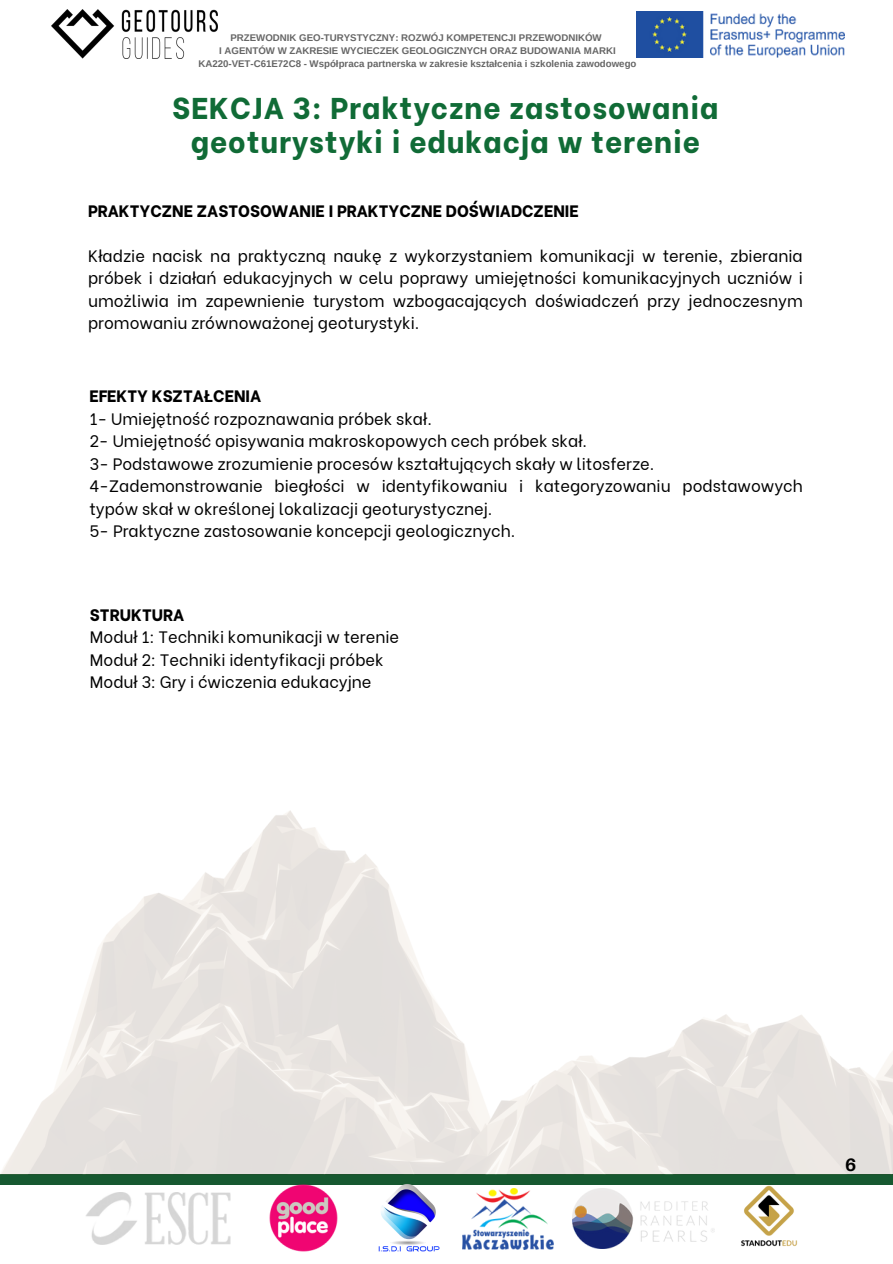
<style>
.page{position:relative;width:893px;height:1264px;background:#fff}
.page>*{position:absolute;margin:0;border:0;box-sizing:border-box;transform-origin:0 0}
.t1{font:800 30px/33.8px "Be Vietnam";letter-spacing:.03em;color:#106b36;text-align:center}
.t2{font:700 18px "Aileron";color:#000}
.t3{font:16.5px/22.5px "Be Vietnam";color:#000}
.t4{font:800 16.5px "Be Vietnam";color:#000}
.t5{font:700 9.75px "Arimo";color:#666}
.s1{font-family:"Noto Sans"}
.s2{font-weight:800}
.s3{font-family:"Noto Sans";font-weight:700}
</style>
<div class="page">
<div style="left:0;top:1174px;width:892px;height:10px;background:#165830"></div>
<img style="left:86px;top:1192px;width:145px;height:52px">
<img style="left:265px;top:1184px;width:76px;height:68px">
<img style="left:374px;top:1184px;width:68px;height:68px">
<img style="left:462px;top:1188px;width:91px;height:60px">
<img style="left:572px;top:1188px;width:142px;height:60px">
<img style="left:721px;top:1174px;width:94px;height:73px">
<img style="left:1px;top:810px;width:891px;height:364px">
<img style="left:51px;top:10px;width:166px;height:48px">
<img style="left:636px;top:11px;width:208px;height:46px">
<p class="t5" style="left:230px;top:32px;width:373px">PRZEWODNIK GEO-TURYSTYCZNY: ROZWÓJ KOMPETENCJI PRZEWODNIKÓW</p>
<p class="t5" style="left:219px;top:45px;width:398px">I AGENTÓW W ZAKRESIE WYCIECZEK GEOLOGICZNYCH ORAZ BUDOWANIA MARKI</p>
<p class="t5" style="left:198px;top:58px;width:439px">KA220-VET-C61E72C8 - Współpraca partnerska w zakresie kształcenia i szkolenia zawodowego</p>
<h3 class="t1" style="left:172px;top:88px;width:547px">SEKCJA 3: Praktyczne zastosowania geoturystyki i edukacja w terenie</h3>
<h3 class="t4" style="left:88px;top:197px;width:492px">PRAKTYCZNE ZASTOSOWANIE I PRAKTYCZNE DOŚWIADCZENIE</h3>
<p class="t3" style="left:88px;top:242px;width:716px;text-align:justify">K<span class="s1">ł</span>adzie nacisk na praktyczną naukę z wykorzystaniem komunikacji w terenie, zbierania próbek i dzia<span class="s1">ł</span>ań edukacyjnych w celu poprawy umiejętności komunikacyjnych uczniów i umożliwia im zapewnienie turystom wzbogacających doświadczeń przy jednoczesnym promowaniu zrównoważonej geoturystyki.</p>
<p class="t3" style="left:89px;top:383px;width:715px"><span class="s2">EFEKTY KSZTA</span><span class="s3">Ł</span><span class="s2">CENIA<br></span>1- Umiejętność rozpoznawania próbek ska<span class="s1">ł</span>.<br>2- Umiejętność opisywania makroskopowych cech próbek ska<span class="s1">ł</span>.<br>3- Podstawowe zrozumienie procesów kszta<span class="s1">ł</span>tujących ska<span class="s1">ł</span>y w litosferze.<br>4-Zademonstrowanie bieg<span class="s1">ł</span>ości w identyfikowaniu i kategoryzowaniu podstawowych typów ska<span class="s1">ł</span> w określonej lokalizacji geoturystycznej.<br>5- Praktyczne zastosowanie koncepcji geologicznych.</p>
<h2 class="t3" style="left:90px;top:602px;width:311px"><span class="s2">STRUKTURA<br></span>Modu<span class="s1">ł</span> 1: Techniki komunikacji w terenie<br>Modu<span class="s1">ł</span> 2: Techniki identyfikacji próbek<br>Modu<span class="s1">ł</span> 3: Gry i ćwiczenia edukacyjne</h2>
<h3 class="t2" style="left:845px;top:1153px;width:13px">6</h3>
</div>
